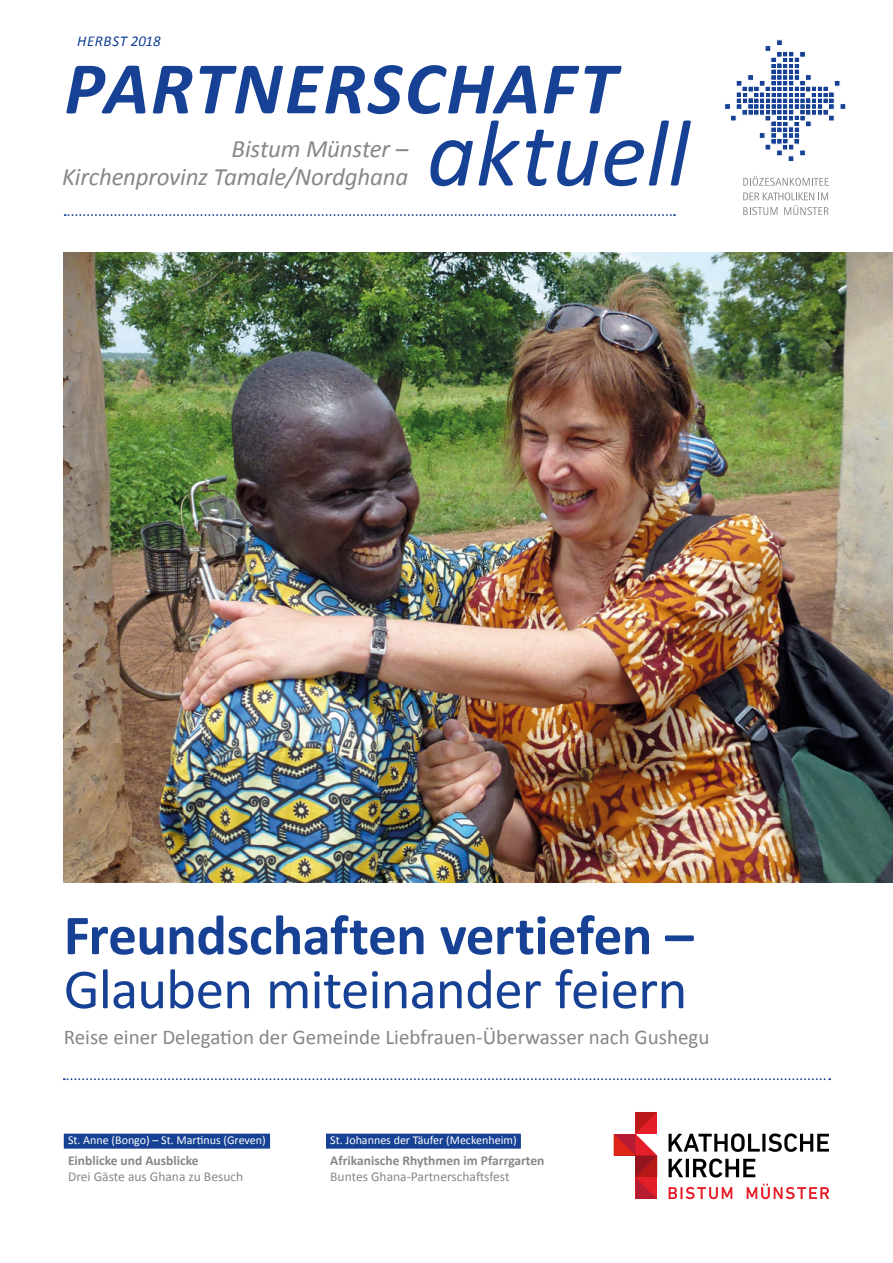
<style>
.page{position:relative;width:893px;height:1263px;background:#fff}
.page>*{position:absolute;margin:0;border:0;box-sizing:border-box;transform-origin:0 0}
.t1{font:italic 95.25px "Calibri";color:#164194}
.t2{font:italic 700 75px "Calibri";letter-spacing:.025em;color:#164194}
.t3{font:700 57px "Calibri";letter-spacing:-.01em;color:#164194}
.t4{font:57px "Calibri";letter-spacing:-.015em;color:#164194}
.t5{font:italic 24.9px "Calibri";letter-spacing:-.01em;color:#878787}
.t6{font:21px "Calibri";color:#878787}
.t7{font:italic 15px "Calibri";letter-spacing:.03em;color:#164194}
.t8{font:13.5px "Calibri";color:#878787}
.t9{font:700 13.5px "Calibri";color:#878787}
.Absatzformat_1{font:12px "Calibri";color:#fff}
</style>
<div class="page">
<img style="left:64px;top:252px;width:829px;height:630px">
<svg style="left:65px;top:214px;width:610px;height:2px"></svg>
<svg style="left:64px;top:1078px;width:766px;height:2px"></svg>
<div style="left:64px;top:1133px;width:206px;height:15px;background:#164194"></div>
<div style="left:326px;top:1133px;width:195px;height:15px;background:#164194"></div>
<svg style="left:669px;top:1133px;width:91px;height:19px"></svg>
<hr style="left:762px;top:1134px;width:3px;height:17px;background:#000">
<svg style="left:768px;top:1133px;width:61px;height:19px"></svg>
<svg style="left:669px;top:1159px;width:14px;height:18px"></svg>
<hr style="left:686px;top:1159px;width:3px;height:18px;background:#000">
<svg style="left:693px;top:1158px;width:62px;height:19px"></svg>
<svg style="left:614px;top:1112px;width:43px;height:87px"></svg>
<svg style="left:669px;top:1187px;width:63px;height:12px"></svg>
<svg style="left:747px;top:1184px;width:82px;height:15px"></svg>
<svg style="left:743px;top:192px;width:85px;height:23px"></svg>
<svg style="left:743px;top:176px;width:86px;height:10px"></svg>
<svg style="left:724px;top:39px;width:122px;height:123px"></svg>
<p class="t7" style="left:77px;top:31px;width:85px">HERBST 2018</p>
<p class="t2" style="left:64px;top:42px;width:553px">PARTNERSCHAFT</p>
<p class="t1" style="left:427px;top:95px;width:264px">aktuell</p>
<p class="t5" style="left:231px;top:134px;width:178px">Bistum Münster –</p>
<p class="t5" style="left:62px;top:162px;width:348px">Kirchenprovinz Tamale/Nordghana</p>
<p class="t3" style="left:64px;top:900px;width:631px">Freundschaften vertiefen –</p>
<p class="t4" style="left:64px;top:954px;width:625px">Glauben miteinander feiern</p>
<p class="t6" style="left:64px;top:1024px;width:647px">Reise einer Delegation der Gemeinde Liebfrauen-Überwasser nach Gushegu</p>
<p class="Absatzformat_1" style="left:68px;top:1133px;width:199px">St. Anne (Bongo) – St. Martinus (Greven)</p>
<p class="t9" style="left:68px;top:1152px;width:132px">Einblicke und Ausblicke</p>
<p class="t8" style="left:68px;top:1168px;width:177px">Drei Gäste aus Ghana zu Besuch</p>
<p class="Absatzformat_1" style="left:330px;top:1133px;width:188px">St. Johannes der Täufer (Meckenheim)</p>
<p class="t9" style="left:330px;top:1152px;width:216px">Afrikanische Rhythmen im Pfarrgarten</p>
<p class="t8" style="left:330px;top:1168px;width:181px">Buntes Ghana-Partnerschaftsfest</p>
</div>
